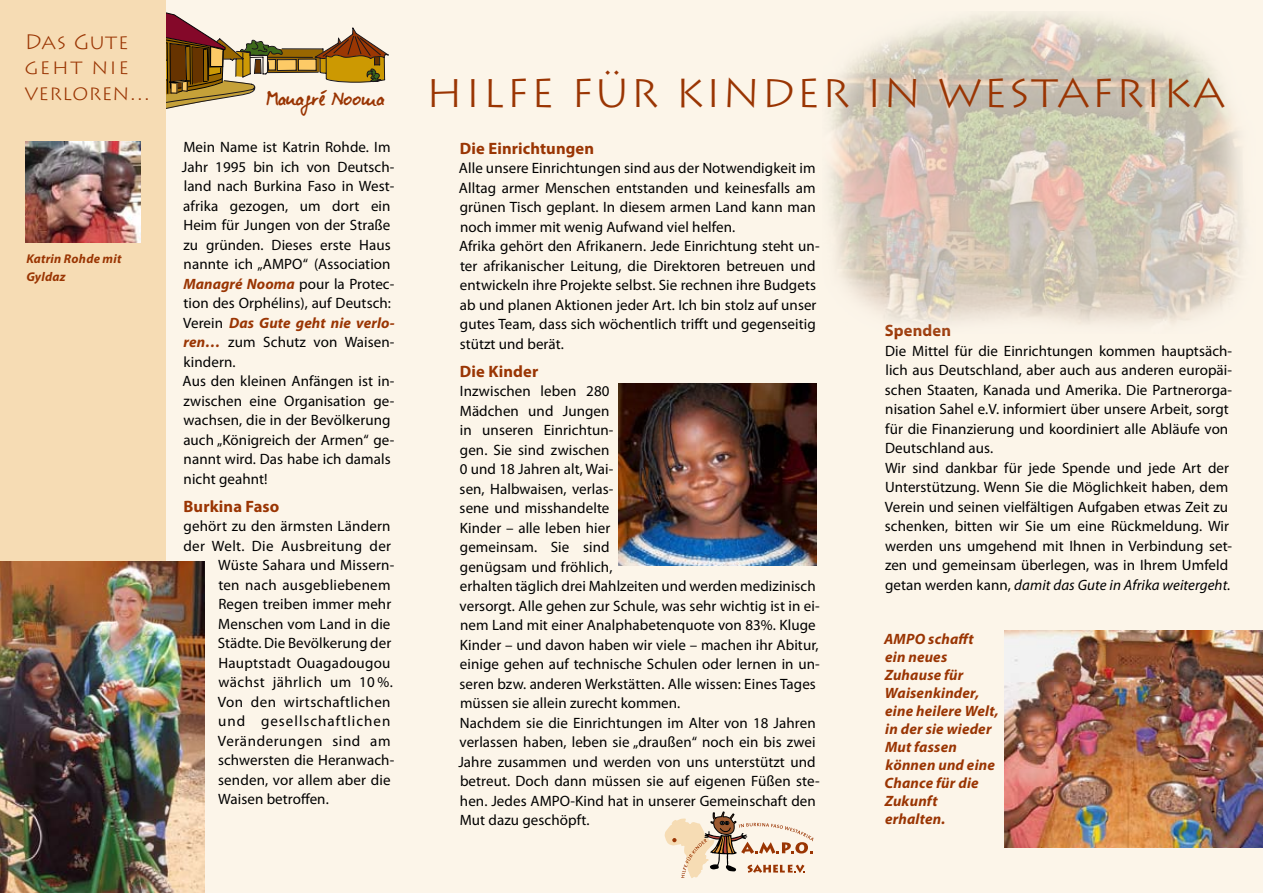
<style>
.page{position:relative;width:1263px;height:893px;background:#fcf5e9}
.page>*{position:absolute;margin:0;border:0;box-sizing:border-box;transform-origin:0 0}
.t1{font:300 46.95px "Lithos Pro";letter-spacing:.02em;color:#9a3503}
.t2{font:22.05px "Elisabethvonelm";color:#9a3503}
.t3{font:300 21px/25.2px "Lithos Pro";letter-spacing:.02em;color:#9a3503}
.t4{font:700 16.5px "Myriad Pro";letter-spacing:.005em;color:#9a3503}
.t5{font:15px/19.5px "Myriad Pro";letter-spacing:.005em;color:#000}
.t6{font:italic 700 15px/18px "Myriad Pro";letter-spacing:.015em;color:#9a3503}
.t7{font:15px "Myriad Pro";letter-spacing:.03em;color:#000}
.t8{font:15px "Myriad Pro";letter-spacing:.025em;color:#000}
.t9{font:15px "Myriad Pro";letter-spacing:.07em;color:#000}
.t10{font:15px "Myriad Pro";letter-spacing:.04em;color:#000}
.t11{font:italic 700 12.75px/18px "Myriad Pro";letter-spacing:.015em;color:#9a3503}
.s1{font-weight:700;font-style:italic;color:#9a3503}
.s2{font-style:italic}
</style>
<div class="page">
<svg style="left:166px;top:12px;width:223px;height:97px"></svg>
<div style="left:0;top:0;width:166px;height:893px;background:#f6dcb4"></div>
<svg style="left:665px;top:812px;width:148px;height:66px"></svg>
<img style="left:26px;top:141px;width:114px;height:101px">
<img style="left:1004px;top:630px;width:259px;height:217px">
<img style="left:619px;top:384px;width:197px;height:182px">
<img style="left:830px;top:13px;width:414px;height:312px">
<img style="left:0;top:561px;width:205px;height:332px">
<h3 class="t3" style="left:24px;top:30px;width:127px">Das Gute geht nie verloren…</h3>
<p class="t11" style="left:26px;top:249px;width:97px">Katrin Rohde mit<br>Gyldaz</p>
<h2 class="t2" style="left:267px;top:84px;width:119px">Managré Nooma</h2>
<p class="t5" style="left:182px;top:137px;width:214px">Mein Name ist Katrin Rohde. Im<br>Jahr 1995 bin ich von Deutsch&shy;land nach Burkina Faso in West&shy;afrika gezogen, um dort ein<br>Heim für Jungen von der Straße zu gründen. Dieses erste Haus nannte ich „AMPO“ (Association<br><span class="s1">Managré Nooma</span> pour la Protec&shy;tion des Orphélins), auf Deutsch:<br>Verein <span class="s1">Das Gute geht nie verlo&shy;ren…</span> zum Schutz von Waisen&shy;kindern.<br>Aus den kleinen Anfängen ist in&shy;zwischen eine Organisation ge&shy;wachsen, die in der Bevölkerung auch „Königreich der Armen“ ge&shy;nannt wird. Das habe ich damals nicht geahnt!</p>
<p class="t4" style="left:184px;top:496px;width:97px">Burkina Faso</p>
<p class="t5" style="left:183px;top:516px;width:209px">gehört zu den ärmsten Ländern</p>
<p class="t8" style="left:183px;top:537px;width:209px">der Welt. Die Ausbreitung der</p>
<p class="t5" style="left:218px;top:555px;width:178px">Wüste Sahara und Missern-</p>
<p class="t5" style="left:218px;top:575px;width:174px">ten nach ausgebliebenem</p>
<p class="t5" style="left:218px;top:594px;width:174px">Regen treiben immer mehr</p>
<p class="t5" style="left:218px;top:614px;width:174px">Menschen vom Land in die</p>
<p class="t5" style="left:218px;top:633px;width:175px">Städte. Die Bevölkerung der</p>
<p class="t5" style="left:218px;top:653px;width:174px">Hauptstadt Ouagadougou</p>
<p class="t7" style="left:218px;top:673px;width:176px">wächst jährlich um 10 %.</p>
<p class="t7" style="left:218px;top:693px;width:174px">Von den wirtschaftlichen</p>
<p class="t9" style="left:218px;top:712px;width:174px">und gesellschaftlichen</p>
<p class="t10" style="left:218px;top:732px;width:174px">Veränderungen sind am</p>
<p class="t5" style="left:218px;top:750px;width:178px">schwersten die Heranwach-</p>
<p class="t5" style="left:218px;top:770px;width:174px">senden, vor allem aber die</p>
<p class="t5" style="left:218px;top:789px;width:112px">Waisen betroffen.</p>
<h1 class="t1" style="left:425px;top:64px;width:802px">hilfe für kinder in westafrika</h1>
<p class="t4" style="left:460px;top:137px;width:136px">Die Einrichtungen</p>
<p class="t5" style="left:459px;top:158px;width:362px">Alle unsere Einrichtungen sind aus der Notwendigkeit im Alltag armer Menschen entstanden und keinesfalls am grünen Tisch geplant. In diesem armen Land kann man noch immer mit wenig Aufwand viel helfen.<br>Afrika gehört den Afrikanern. Jede Einrichtung steht un&shy;ter afrikanischer Leitung, die Direktoren betreuen und entwickeln ihre Projekte selbst. Sie rechnen ihre Budgets ab und planen Aktionen jeder Art. Ich bin stolz auf unser gutes Team, dass sich wöchentlich trifft und gegenseitig stützt und berät.</p>
<p class="t4" style="left:460px;top:360px;width:80px">Die Kinder</p>
<p class="t5" style="left:458px;top:381px;width:363px">Inzwischen leben 280<br>Mädchen und Jungen<br>in unseren Einrichtun-<br>gen. Sie sind zwischen<br>0 und 18 Jahren alt, Wai-<br>sen, Halbwaisen, verlas-<br>sene und misshandelte<br>Kinder – alle leben hier<br>gemeinsam. Sie sind<br>genügsam und fröhlich,<br>erhalten täglich drei Mahlzeiten und werden medizinisch versorgt. Alle gehen zur Schule, was sehr wichtig ist in ei&shy;nem Land mit einer Analphabetenquote von 83%. Kluge Kinder – und davon haben wir viele – machen ihr Abitur, einige gehen auf technische Schulen oder lernen in un&shy;seren bzw. anderen Werkstätten. Alle wissen: Eines Tages müssen sie allein zurecht kommen.<br>Nachdem sie die Einrichtungen im Alter von 18 Jahren verlassen haben, leben sie „draußen“ noch ein bis zwei Jahre zusammen und werden von uns unterstützt und betreut. Doch dann müssen sie auf eigenen Füßen ste&shy;hen. Jedes AMPO-Kind hat in unserer Gemeinschaft den Mut dazu geschöpft.</p>
<p class="t4" style="left:885px;top:320px;width:68px">Spenden</p>
<p class="t5" style="left:885px;top:341px;width:349px">Die Mittel für die Einrichtungen kommen hauptsäch&shy;lich aus Deutschland, aber auch aus anderen europäi&shy;schen Staaten, Kanada und Amerika. Die Partnerorga&shy;nisation Sahel e.V. informiert über unsere Arbeit, sorgt für die Finanzierung und koordiniert alle Abläufe von Deutschland aus.<br>Wir sind dankbar für jede Spende und jede Art der Unterstützung. Wenn Sie die Möglichkeit haben, dem Verein und seinen vielfältigen Aufgaben etwas Zeit zu schenken, bitten wir Sie um eine Rückmeldung. Wir werden uns umgehend mit Ihnen in Verbindung set&shy;zen und gemeinsam überlegen, was in Ihrem Umfeld getan werden kann, <span class="s2">damit das Gute in Afrika weitergeht.</span></p>
<p class="t6" style="left:884px;top:629px;width:116px">AMPO schafft<br>ein neues<br>Zuhause für<br>Waisenkinder, eine heilere Welt, in der sie wieder<br>Mut fassen können und eine<br>Chance für die<br>Zukunft erhalten.</p>
</div>
